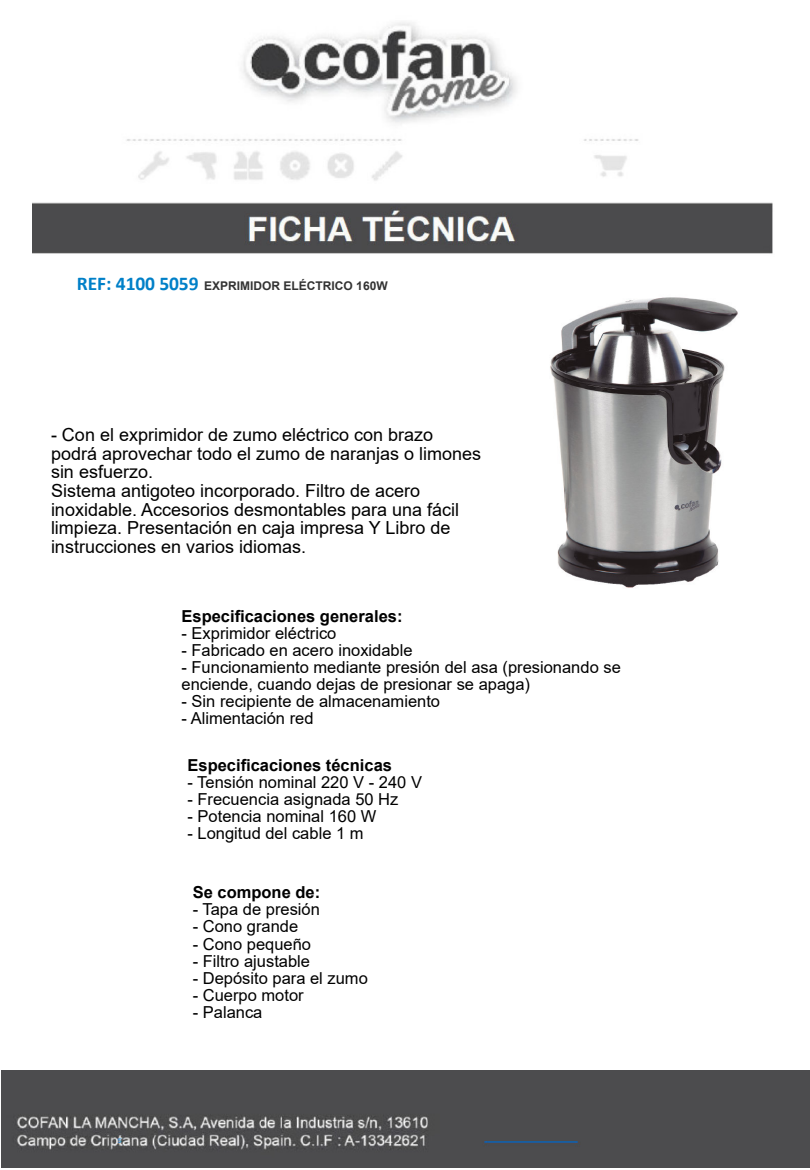
<style>
.page{position:relative;width:810px;height:1170px;background:#fff}
.page>*{position:absolute;margin:0;border:0;box-sizing:border-box;transform-origin:0 0}
.t1{font:18px/18.6px "Arial";color:#000}
.t2{font:16.5px/17.1px "Arial";color:#000}
.t3{font:700 16.5px "Arial";color:#000}
.t4{font:700 12px "Arial";color:#333}
.s1{font-family:"Calibri";font-size:19.5px;color:#0080c8}
</style>
<div class="page">
<img style="left:550px;top:297px;width:188px;height:291px">
<img style="left:1px;top:1071px;width:809px;height:96px">
<img style="left:33px;top:22px;width:740px;height:232px">
<p class="t4" style="left:77px;top:282px;width:312px"><span class="s1">REF: 4100 5059</span> EXPRIMIDOR ELÉCTRICO 160W</p>
<p class="t1" style="left:51px;top:427px;width:432px">- Con el exprimidor de zumo eléctrico con brazo podrá aprovechar todo el zumo de naranjas o limones sin esfuerzo.<br>Sistema antigoteo incorporado. Filtro de acero inoxidable. Accesorios desmontables para una fácil limpieza. Presentación en caja impresa Y Libro de instrucciones en varios idiomas.</p>
<p class="t3" style="left:182px;top:610px;width:223px">Especificaciones generales:</p>
<p class="t2" style="left:182px;top:626px;width:156px">- Exprimidor eléctrico</p>
<p class="t2" style="left:182px;top:643px;width:233px">- Fabricado en acero inoxidable</p>
<p class="t2" style="left:182px;top:660px;width:441px">- Funcionamiento mediante presión del asa (presionando se enciende, cuando dejas de presionar se apaga)</p>
<p class="t2" style="left:182px;top:694px;width:260px">- Sin recipiente de almacenamiento</p>
<p class="t2" style="left:182px;top:711px;width:134px">- Alimentación red</p>
<p class="t3" style="left:188px;top:759px;width:206px">Especificaciones técnicas</p>
<p class="t2" style="left:188px;top:775px;width:236px">- Tensión nominal 220 V - 240 V</p>
<p class="t2" style="left:188px;top:792px;width:212px">- Frecuencia asignada 50 Hz</p>
<p class="t2" style="left:188px;top:809px;width:190px">- Potencia nominal 160 W</p>
<p class="t2" style="left:188px;top:826px;width:178px">- Longitud del cable 1 m</p>
<p class="t3" style="left:193px;top:886px;width:129px">Se compone de:</p>
<p class="t2" style="left:193px;top:903px;width:129px">- Tapa de presión</p>
<p class="t2" style="left:193px;top:920px;width:107px">- Cono grande</p>
<p class="t2" style="left:193px;top:937px;width:120px">- Cono pequeño</p>
<p class="t2" style="left:193px;top:954px;width:119px">- Filtro ajustable</p>
<p class="t2" style="left:193px;top:971px;width:177px">- Depósito para el zumo</p>
<p class="t2" style="left:193px;top:988px;width:112px">- Cuerpo motor</p>
<p class="t2" style="left:193px;top:1005px;width:71px">- Palanca</p>
</div>
